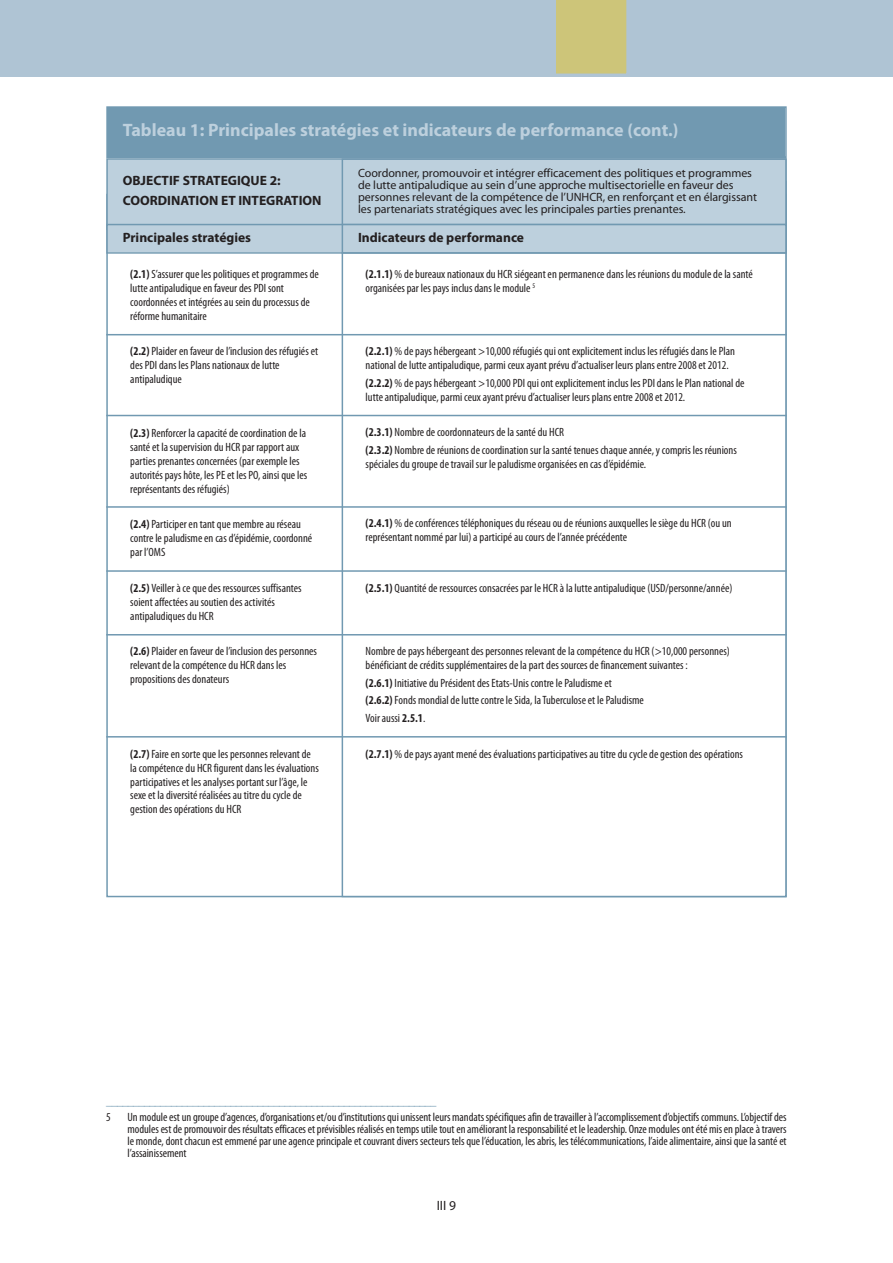
<style>
.page{position:relative;width:893px;height:1263px;background:#fff}
.page>*{position:absolute;margin:0;border:0;box-sizing:border-box;transform-origin:0 0}
.t1{font:700 18px "Myriad Pro";color:#bdd0dd}
.t2{font:700 13.5px/20px "Myriad Pro";color:#231f20}
.t3{font:13.5px "Myriad";color:#231f20}
.t4{font:condensed 12px/14px "Myriad Pro";color:#231f20}
.t5{font:12px/12px "Myriad Pro";letter-spacing:-.005em;color:#231f20}
.t6{font:condensed 12px "Myriad Pro";color:#7199b1}
.s1{font-weight:700}
</style>
<div class="page">
<div style="left:0;top:0;width:893px;height:77px;background:#afc4d4"></div>
<div style="left:556px;top:0;width:71px;height:74px;background:#cdc579"></div>
<div style="left:108px;top:108px;width:677px;height:49px;background:#7199b1"></div>
<div style="left:106px;top:106px;width:681px;height:52px;border:2px solid #7199b1"></div>
<div style="left:108px;top:160px;width:677px;height:69px;background:#bdd0dd"></div>
<div style="left:342px;top:158px;width:445px;height:72px;border:2px solid #7199b1"></div>
<div style="left:108px;top:225px;width:677px;height:27px;background:#bdd0dd"></div>
<div style="left:106px;top:224px;width:681px;height:30px;border:2px solid #7199b1"></div>
<div style="left:342px;top:224px;width:445px;height:30px;border:2px solid #7199b1"></div>
<hr style="left:106px;top:334px;width:681px;height:1px;background:#7199b1">
<hr style="left:106px;top:415px;width:681px;height:1px;background:#7199b1">
<hr style="left:106px;top:506px;width:681px;height:2px;background:#7199b1">
<hr style="left:106px;top:570px;width:681px;height:2px;background:#7199b1">
<hr style="left:106px;top:634px;width:681px;height:1px;background:#7199b1">
<hr style="left:106px;top:736px;width:681px;height:1px;background:#7199b1">
<h1 class="t1" style="left:123px;top:124px;width:557px">Tableau 1: Principales stratégies et indicateurs de performance (cont.)</h1>
<p class="t2" style="left:123px;top:171px;width:200px">OBJECTIF STRATEGIQUE 2:<br>COORDINATION ET INTEGRATION</p>
<p class="t5" style="left:358px;top:168px;width:400px">Coordonner, promouvoir et intégrer efficacement des politiques et programmes de lutte antipaludique au sein d’une approche multisectorielle en faveur des personnes relevant de la compétence de l’UNHCR, en renforçant et en élargissant les partenariats stratégiques avec les principales parties prenantes.</p>
<p class="t2" style="left:123px;top:229px;width:130px">Principales stratégies</p>
<p class="t2" style="left:358px;top:229px;width:167px">Indicateurs de performance</p>
<p class="t4" style="left:130px;top:268px;width:190px"><span class="s1">(2.1)</span> S’assurer que les politiques et programmes de lutte antipaludique en faveur des PDI sont coordonnées et intégrées au sein du processus de réforme humanitaire</p>
<p class="t4" style="left:130px;top:345px;width:189px"><span class="s1">(2.2)</span> Plaider en faveur de l’inclusion des réfugiés et des PDI dans les Plans nationaux de lutte antipaludique</p>
<p class="t4" style="left:130px;top:427px;width:178px"><span class="s1">(2.3)</span> Renforcer la capacité de coordination de la santé et la supervision du HCR par rapport aux parties prenantes concernées (par exemple les autorités pays hôte, les PE et les PO, ainsi que les représentants des réfugiés)</p>
<p class="t4" style="left:130px;top:518px;width:183px"><span class="s1">(2.4)</span> Participer en tant que membre au réseau contre le paludisme en cas d’épidémie, coordonné par l’OMS</p>
<p class="t4" style="left:130px;top:582px;width:173px"><span class="s1">(2.5)</span> Veiller à ce que des ressources suffisantes soient affectées au soutien des activités antipaludiques du HCR</p>
<p class="t4" style="left:130px;top:645px;width:188px"><span class="s1">(2.6)</span> Plaider en faveur de l’inclusion des personnes relevant de la compétence du HCR dans les propositions des donateurs</p>
<p class="t4" style="left:130px;top:748px;width:190px"><span class="s1">(2.7)</span> Faire en sorte que les personnes relevant de la compétence du HCR figurent dans les évaluations participatives et les analyses portant sur l’âge, le sexe et la diversité réalisées au titre du cycle de gestion des opérations du HCR</p>
<p class="t4" style="left:366px;top:268px;width:389px"><span class="s1">(2.1.1)</span> % de bureaux nationaux du HCR siégeant en permanence dans les réunions du module de la santé organisées par les pays inclus dans le module <sup>5</sup></p>
<p class="t4" style="left:366px;top:345px;width:371px"><span class="s1">(2.2.1)</span> % de pays hébergeant &gt;10,000 réfugiés qui ont explicitement inclus les réfugiés dans le Plan national de lutte antipaludique, parmi ceux ayant prévu d’actualiser leurs plans entre 2008 et 2012.</p>
<p class="t4" style="left:366px;top:377px;width:380px"><span class="s1">(2.2.2)</span> % de pays hébergeant &gt;10,000 PDI qui ont explicitement inclus les PDI dans le Plan national de lutte antipaludique, parmi ceux ayant prévu d’actualiser leurs plans entre 2008 et 2012.</p>
<p class="t4" style="left:366px;top:424px;width:373px;line-height:17.7px"><span class="s1">(2.3.1)</span> Nombre de coordonnateurs de la santé du HCR<br><span class="s1">(2.3.2)</span> Nombre de réunions de coordination sur la santé tenues chaque année, y compris les réunions</p>
<p class="t4" style="left:366px;top:458px;width:282px">spéciales du groupe de travail sur le paludisme organisées en cas d’épidémie.</p>
<p class="t4" style="left:366px;top:517px;width:368px"><span class="s1">(2.4.1)</span> % de conférences téléphoniques du réseau ou de réunions auxquelles le siège du HCR (ou un représentant nommé par lui) a participé au cours de l’année précédente</p>
<p class="t4" style="left:366px;top:582px;width:368px"><span class="s1">(2.5.1)</span> Quantité de ressources consacrées par le HCR à la lutte antipaludique (USD/personne/année)</p>
<p class="t4" style="left:366px;top:645px;width:366px">Nombre de pays hébergeant des personnes relevant de la compétence du HCR (&gt;10,000 personnes) bénéficiant de crédits supplémentaires de la part des sources de financement suivantes :</p>
<p class="t4" style="left:366px;top:675px;width:280px;line-height:17.7px"><span class="s1">(2.6.1)</span> Initiative du Président des Etats-Unis contre le Paludisme et<br><span class="s1">(2.6.2)</span> Fonds mondial de lutte contre le Sida, la Tuberculose et le Paludisme<br>Voir aussi <span class="s1">2.5.1</span>.</p>
<p class="t4" style="left:366px;top:748px;width:379px"><span class="s1">(2.7.1)</span> % de pays ayant mené des évaluations participatives au titre du cycle de gestion des opérations</p>
<p class="t6" style="left:106px;top:1096px;width:332px">_____________________________________________________________</p>
<p class="t4" style="left:106px;top:1111px;width:6px">5</p>
<p class="t4" style="left:128px;top:1112px;width:661px;line-height:12px;text-align:justify">Un module est un groupe d’agences, d’organisations et/ou d’institutions qui unissent leurs mandats spécifiques afin de travailler à l’accomplissement d’objectifs communs. L’objectif des modules est de promouvoir des résultats efficaces et prévisibles réalisés en temps utile tout en améliorant la responsabilité et le leadership. Onze modules ont été mis en place à travers le monde, dont chacun est emmené par une agence principale et couvrant divers secteurs tels que l’éducation, les abris, les télécommunications, l’aide alimentaire, ainsi que la santé et l’assainissement</p>
<p class="t3" style="left:437px;top:1201px;width:21px">III 9</p>
</div>
